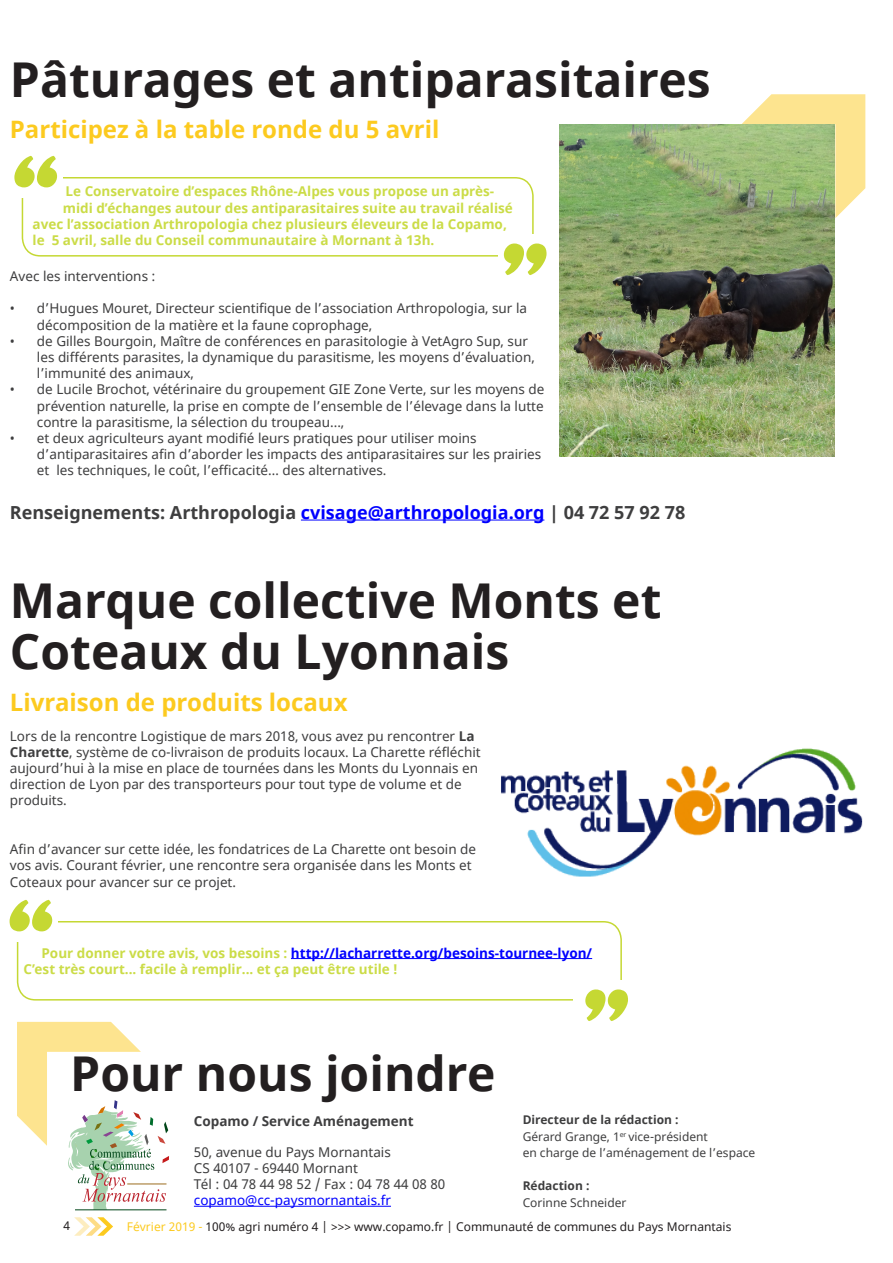
<style>
.page{position:relative;width:893px;height:1263px;background:#fff}
.page>*{position:absolute;margin:0;border:0;box-sizing:border-box;transform-origin:0 0}
._02_Article_titre_co{font:700 48px/51px "Noto Sans";color:#231f20}
.citation-image-couv{font:700 24px "Noto Sans";color:#fcca1f}
._09_Article_Name{font:700 18px "Noto Sans";color:#3e3e3f}
._05_body_text{font:13.5px/16.2px "Noto Sans";color:#3e3e3f}
.CITATION_vert{font:700 13.5px "Noto Sans";color:#cbdc47}
.CITATION_vert-2{font:700 13.5px "Noto Sans";color:#00f}
._05_body_text-2{font:13.5px "Noto Sans";color:#00f}
._05_body_text-3{font:700 13.5px "Noto Sans";color:#3e3e3f}
.t1{font:12px "Noto Sans";color:#231f20}
.TEXTES_CHIFFRES{font:12px "Noto Sans";color:#3e3e3f}
.TEXTES_CHIFFRES-2{font:700 12px "Noto Sans";color:#3e3e3f}
.s1{color:#00f}
.s2{font-weight:700}
.s3{color:#cbdc47}
.s4{color:#fcca1f}
</style>
<div class="page">
<svg style="left:74px;top:1217px;width:39px;height:19px"></svg>
<div style="left:17px;top:921px;width:605px;height:79px;border:2px solid #c5d833;border-radius:18px"></div>
<div style="left:10px;top:900px;width:48px;height:41px;background:#fff"></div>
<div style="left:574px;top:980px;width:57px;height:41px;background:#fff"></div>
<hr style="left:301px;top:520px;width:243px;height:1px;background:#00f">
<svg style="left:742px;top:94px;width:123px;height:124px;background:#fbe79e"></svg>
<img style="left:559px;top:124px;width:275px;height:333px">
<hr style="left:194px;top:1206px;width:197px;height:1px;background:#00f">
<svg style="left:17px;top:1022px;width:152px;height:188px"></svg>
<img style="left:501px;top:748px;width:362px;height:129px">
<hr style="left:291px;top:958px;width:301px;height:1px;background:#00f">
<svg style="left:10px;top:900px;width:42px;height:31px"></svg>
<div style="left:22px;top:177px;width:512px;height:80px;border:2px solid #c5d833;border-radius:18px"></div>
<div style="left:14px;top:156px;width:49px;height:41px;background:#fff"></div>
<div style="left:498px;top:234px;width:49px;height:41px;background:#fff"></div>
<svg style="left:14px;top:156px;width:43px;height:31px"></svg>
<svg style="left:504px;top:243px;width:43px;height:32px"></svg>
<svg style="left:585px;top:989px;width:43px;height:32px"></svg>
<p class="_02_Article_titre_co" style="left:10px;top:53px;width:702px">Pâturages et antiparasitaires</p>
<p class="citation-image-couv" style="left:10px;top:112px;width:431px">Participez à la table ronde du 5 avril</p>
<p class="CITATION_vert" style="left:66px;top:182px;width:430px">Le Conservatoire d’espaces Rhône-Alpes vous propose un après-</p>
<p class="CITATION_vert" style="left:63px;top:198px;width:451px">midi d’échanges autour des antiparasitaires suite au travail réalisé</p>
<p class="CITATION_vert" style="left:33px;top:214px;width:476px">avec l’association Arthropologia chez plusieurs éleveurs de la Copamo,</p>
<p class="CITATION_vert" style="left:33px;top:231px;width:403px">le 5 avril, salle du Conseil communautaire à Mornant à 13h.</p>
<p class="_05_body_text" style="left:10px;top:269px;width:147px">Avec les interventions :</p>
<p class="_05_body_text" style="left:37px;top:301px;width:492px;text-indent:-27px">• d’Hugues Mouret, Directeur scientifique de l’association Arthropologia, sur la décomposition de la matière et la faune coprophage,</p>
<p class="_05_body_text" style="left:37px;top:333px;width:499px;text-indent:-27px">• de Gilles Bourgoin, Maître de conférences en parasitologie à VetAgro Sup, sur les différents parasites, la dynamique du parasitisme, les moyens d’évaluation, l’immunité des animaux,</p>
<p class="_05_body_text" style="left:37px;top:382px;width:509px;text-align:justify;text-indent:-27px">• de Lucile Brochot, vétérinaire du groupement GIE Zone Verte, sur les moyens de prévention naturelle, la prise en compte de l’ensemble de l’élevage dans la lutte contre la parasitisme, la sélection du troupeau...,</p>
<p class="_05_body_text" style="left:37px;top:431px;width:506px;text-indent:-27px">• et deux agriculteurs ayant modifié leurs pratiques pour utiliser moins d’antiparasitaires afin d’aborder les impacts des antiparasitaires sur les prairies et les techniques, le coût, l’efficacité… des alternatives.</p>
<p class="_09_Article_Name" style="left:10px;top:499px;width:677px">Renseignements: Arthropologia <span class="s1">cvisage@arthropologia.org</span> | 04 72 57 92 78</p>
<p class="_02_Article_titre_co" style="left:10px;top:574px;width:653px">Marque collective Monts et<br>Coteaux du Lyonnais</p>
<p class="citation-image-couv" style="left:10px;top:685px;width:339px">Livraison de produits locaux</p>
<p class="_05_body_text" style="left:10px;top:728px;width:472px">Lors de la rencontre Logistique de mars 2018, vous avez pu rencontrer <span class="s2">La Charette</span>, système de co-livraison de produits locaux. La Charette réfléchit aujourd’hui à la mise en place de tournées dans les Monts du Lyonnais en direction de Lyon par des transporteurs pour tout type de volume et de produits.</p>
<p class="_05_body_text" style="left:10px;top:841px;width:468px">Afin d’avancer sur cette idée, les fondatrices de La Charette ont besoin de vos avis. Courant février, une rencontre sera organisée dans les Monts et<br>Coteaux pour avancer sur ce projet.</p>
<p class="CITATION_vert-2" style="left:42px;top:943px;width:552px"><span class="s3">Pour donner votre avis, vos besoins :</span> http://lacharrette.org/besoins-tournee-lyon/</p>
<p class="CITATION_vert" style="left:24px;top:959px;width:375px">C’est très court... facile à remplir... et ça peut être utile !</p>
<p class="_02_Article_titre_co" style="left:70px;top:1047px;width:427px">Pour nous joindre</p>
<p class="_05_body_text-3" style="left:194px;top:1111px;width:221px">Copamo / Service Aménagement</p>
<p class="_05_body_text" style="left:194px;top:1144px;width:199px">50, avenue du Pays Mornantais</p>
<p class="_05_body_text" style="left:194px;top:1160px;width:166px">CS 40107 - 69440 Mornant</p>
<p class="_05_body_text" style="left:194px;top:1176px;width:253px">Tél : 04 78 44 98 52 / Fax : 04 78 44 08 80</p>
<p class="_05_body_text-2" style="left:194px;top:1191px;width:199px">copamo@cc-paysmornantais.fr</p>
<p class="TEXTES_CHIFFRES-2" style="left:523px;top:1111px;width:157px">Directeur de la rédaction :</p>
<p class="TEXTES_CHIFFRES" style="left:523px;top:1128px;width:187px">Gérard Grange, 1<sup>er</sup> vice-président</p>
<p class="TEXTES_CHIFFRES" style="left:523px;top:1145px;width:234px">en charge de l’aménagement de l’espace</p>
<p class="TEXTES_CHIFFRES-2" style="left:523px;top:1177px;width:68px">Rédaction :</p>
<p class="TEXTES_CHIFFRES" style="left:523px;top:1194px;width:105px">Corinne Schneider</p>
<p class="t1" style="left:63px;top:1217px;width:8px">4</p>
<p class="t1" style="left:127px;top:1218px;width:606px"><span class="s4">Février 2019 -</span> 100% agri numéro 4 | &gt;&gt;&gt; www.copamo.fr | Communauté de communes du Pays Mornantais</p>
</div>
